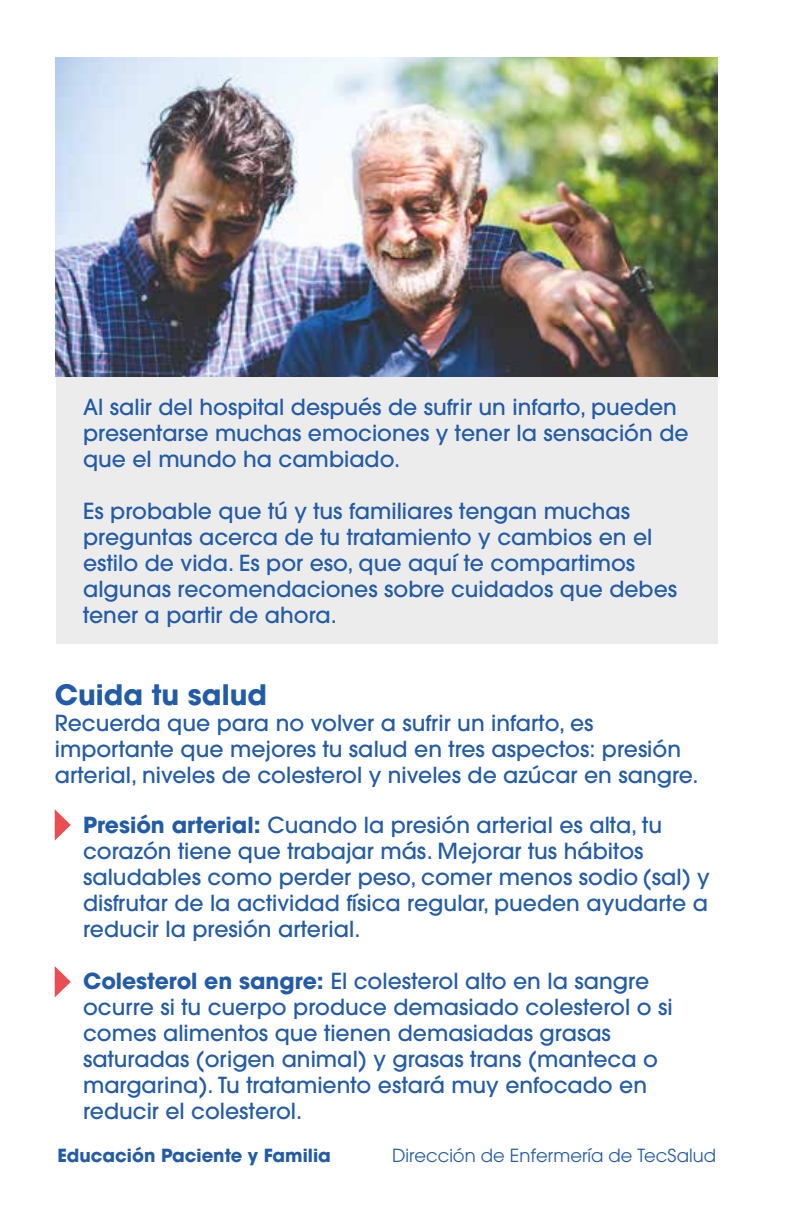
<style>
.page{position:relative;width:792px;height:1224px;background:#fff}
.page>*{position:absolute;margin:0;border:0;box-sizing:border-box;transform-origin:0 0}
.t1{font:700 28px "ITC Avant Garde Pro";color:#225ba7}
.t2{font:500 22px/26px "ITC Avant Garde Pro";color:#225ba7}
.t3{font:18px "ITC Avant Garde Pro";color:#225ba7}
.t4{font:700 18px "ITC Avant Garde Pro";color:#225ba7}
.s1{font-weight:700}
</style>
<div class="page">
<div style="left:56px;top:344px;width:661px;height:299px;background:#ececec"></div>
<svg style="left:55px;top:809px;width:16px;height:32px"></svg>
<svg style="left:55px;top:966px;width:16px;height:31px"></svg>
<img style="left:56px;top:58px;width:661px;height:319px">
<p class="t2" style="left:83px;top:394px;width:607px">Al salir del hospital después de sufrir un infarto, pueden presentarse muchas emociones y tener la sensación de que el mundo ha cambiado.</p>
<p class="t2" style="left:83px;top:498px;width:596px">Es probable que tú y tus familiares tengan muchas preguntas acerca de tu tratamiento y cambios en el estilo de vida. Es por eso, que aquí te compartimos algunas recomendaciones sobre cuidados que debes tener a partir de ahora.</p>
<p class="t1" style="left:55px;top:676px;width:214px">Cuida tu salud</p>
<p class="t2" style="left:55px;top:710px;width:645px">Recuerda que para no volver a sufrir un infarto, es importante que mejores tu salud en tres aspectos: presión arterial, niveles de colesterol y niveles de azúcar en sangre.</p>
<p class="t2" style="left:83px;top:811px;width:628px"><span class="s1">Presión arterial:</span> Cuando la presión arterial es alta, tu corazón tiene que trabajar más. Mejorar tus hábitos saludables como perder peso, comer menos sodio (sal) y disfrutar de la actividad física regular, pueden ayudarte a reducir la presión arterial.</p>
<p class="t2" style="left:83px;top:967px;width:591px"><span class="s1">Colesterol en sangre:</span> El colesterol alto en la sangre ocurre si tu cuerpo produce demasiado colesterol o si comes alimentos que tienen demasiadas grasas saturadas (origen animal) y grasas trans (manteca o margarina). Tu tratamiento estará muy enfocado en reducir el colesterol.</p>
<p class="t4" style="left:57px;top:1144px;width:275px">Educación Paciente y Familia</p>
<p class="t3" style="left:392px;top:1145px;width:326px">Dirección de Enfermería de TecSalud</p>
</div>
